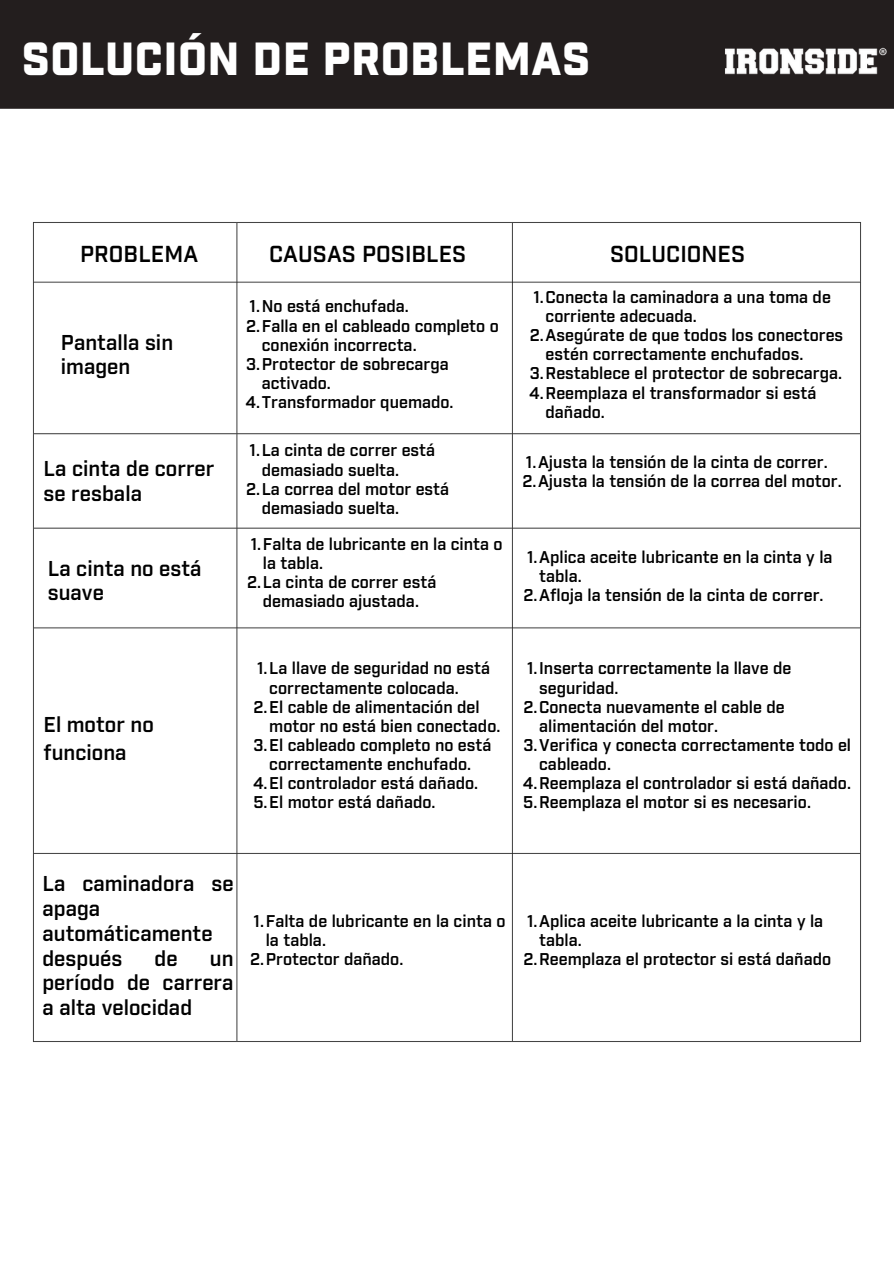
<style>
.page{position:relative;width:894px;height:1264px;background:#fff}
.page>*{position:absolute;margin:0;border:0;box-sizing:border-box;transform-origin:0 0}
.t1{font:900 45px "Industry";letter-spacing:.01em;color:#fff}
.t2{font:600 22.35px "Industry";letter-spacing:.005em;color:#000}
.t3{font:600 20.85px/24.8px "Industry";color:#000}
.t4{font:600 16.5px/19.2px "Industry";color:#000}
</style>
<div class="page">
<img style="left:32px;top:222px;width:830px;height:820px">
<div style="left:0;top:0;width:892px;height:108px;background:#231e1e"></div>
<img style="left:712px;top:37px;width:180px;height:51px">
<p class="t1" style="left:22px;top:39px;width:569px">SOLUCIÓN DE PROBLEMAS</p>
<p class="t2" style="left:80px;top:244px;width:119px">PROBLEMA</p>
<h1 class="t2" style="left:269px;top:244px;width:199px">CAUSAS POSIBLES</h1>
<p class="t2" style="left:610px;top:244px;width:136px">SOLUCIONES</p>
<h2 class="t3" style="left:61px;top:331px;width:114px">Pantalla sin imagen</h2>
<p class="t3" style="left:44px;top:457px;width:172px">La cinta de correr se resbala</p>
<h2 class="t3" style="left:48px;top:557px;width:155px">La cinta no está suave</h2>
<h2 class="t3" style="left:44px;top:712px;width:112px;line-height:28.2px">El motor no funciona</h2>
<p class="t4" style="left:249px;top:298px;width:161px">1.No está enchufada.</p>
<p class="t4" style="left:262px;top:317px;width:238px;text-indent:-16px">2.Falla en el cableado completo o conexión incorrecta.</p>
<p class="t4" style="left:262px;top:355px;width:188px;text-indent:-16px">3.Protector de sobrecarga activado.</p>
<p class="t4" style="left:245px;top:394px;width:209px">4.Transformador quemado.</p>
<p class="t4" style="left:262px;top:442px;width:175px;text-indent:-12px">1.La cinta de correr está demasiado suelta.</p>
<h3 class="t4" style="left:262px;top:480px;width:189px;text-indent:-16px">2.La correa del motor está demasiado suelta.</h3>
<h3 class="t4" style="left:263px;top:535px;width:241px;text-indent:-12px">1.Falta de lubricante en la cinta o la tabla.</h3>
<p class="t4" style="left:247px;top:573px;width:190px;text-align:center">2.La cinta de correr está demasiado ajustada.</p>
<p class="t4" style="left:269px;top:660px;width:222px;text-indent:-12px">1.La llave de seguridad no está correctamente colocada.</p>
<h3 class="t4" style="left:269px;top:698px;width:232px;text-indent:-16px">2.El cable de alimentación del motor no está bien conectado.</h3>
<p class="t4" style="left:253px;top:736px;width:239px;text-align:center">3.El cableado completo no está correctamente enchufado.</p>
<p class="t4" style="left:253px;top:774px;width:226px">4.El controlador está dañado.</p>
<p class="t4" style="left:253px;top:794px;width:183px">5.El motor está dañado.</p>
<p class="t4" style="left:545px;top:288px;width:287px;text-indent:-12px">1.Conecta la caminadora a una toma de corriente adecuada.</p>
<p class="t4" style="left:545px;top:327px;width:299px;text-indent:-16px">2.Asegúrate de que todos los conectores estén correctamente enchufados.</p>
<p class="t4" style="left:529px;top:365px;width:314px">3.Restablece el protector de sobrecarga.</p>
<p class="t4" style="left:545px;top:384px;width:272px;text-indent:-16px">4.Reemplaza el transformador si está dañado.</p>
<p class="t4" style="left:525px;top:453px;width:303px">1.Ajusta la tensión de la cinta de correr.</p>
<p class="t4" style="left:522px;top:472px;width:321px">2.Ajusta la tensión de la correa del motor.</p>
<p class="t4" style="left:539px;top:549px;width:295px;text-indent:-12px">1.Aplica aceite lubricante en la cinta y la tabla.</p>
<p class="t4" style="left:523px;top:587px;width:301px">2.Afloja la tensión de la cinta de correr.</p>
<p class="t4" style="left:539px;top:660px;width:253px;text-indent:-12px">1.Inserta correctamente la llave de seguridad.</p>
<p class="t4" style="left:539px;top:698px;width:247px;text-indent:-16px">2.Conecta nuevamente el cable de alimentación del motor.</p>
<p class="t4" style="left:539px;top:736px;width:313px;text-indent:-16px">3.Verifica y conecta correctamente todo el cableado.</p>
<p class="t4" style="left:522px;top:774px;width:329px">4.Reemplaza el controlador si está dañado.</p>
<p class="t4" style="left:523px;top:794px;width:289px">5.Reemplaza el motor si es necesario.</p>
<h3 class="t3" style="left:42px;top:872px;width:193px">La caminadora se apaga automáticamente después</h3>
<h3 class="t3" style="left:154px;top:947px;width:25px">de</h3>
<h3 class="t3" style="left:42px;top:947px;width:193px;text-align:justify;text-indent:167px">un período de carrera a alta velocidad</h3>
<p class="t4" style="left:266px;top:912px;width:241px;text-indent:-12px">1.Falta de lubricante en la cinta o la tabla.</p>
<p class="t4" style="left:250px;top:950px;width:155px">2.Protector dañado.</p>
<h3 class="t4" style="left:539px;top:912px;width:285px;text-indent:-12px">1.Aplica aceite lubricante a la cinta y la tabla.</h3>
<p class="t4" style="left:523px;top:950px;width:309px">2.Reemplaza el protector si está dañado</p>
</div>
